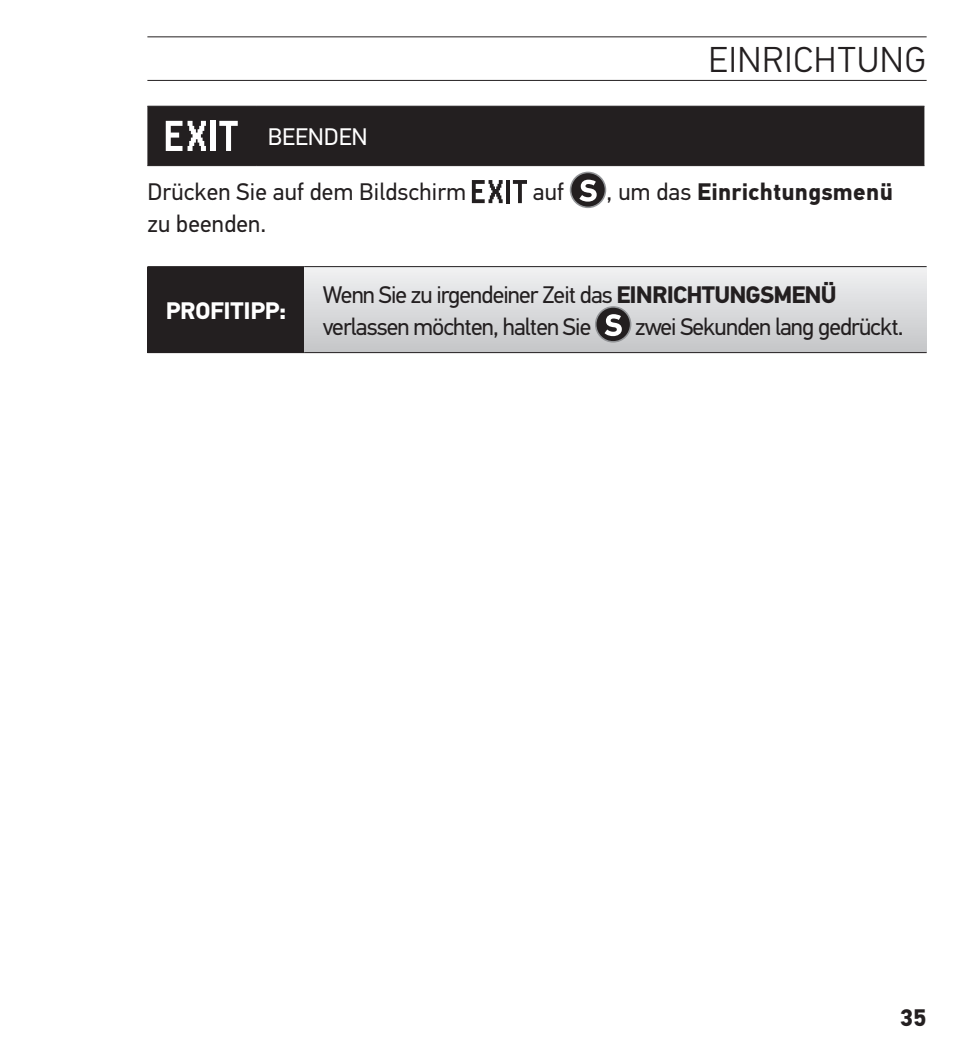
<style>
.page{position:relative;width:972px;height:1044px;background:#fff}
.page>*{position:absolute;margin:0;border:0;box-sizing:border-box;transform-origin:0 0}
.t1{font:300 36px "PF Din Text Pro";color:#231f20}
.t2{font:24px/32px "PF Din Text Pro";letter-spacing:-.035em;color:#231f20}
.t3{font:24px "PF Din Text Pro";letter-spacing:.01em;color:#231f20}
.t4{font:700 24px "PF Din Text Pro";letter-spacing:.01em;color:#231f20}
.t5{font:700 24px "PF Din Text Pro";letter-spacing:-.01em;color:#fff}
.t6{font:24px "PF Din Text Pro";letter-spacing:-.005em;color:#fff}
.s1{font-weight:400}
.s2{font-weight:700}
</style>
<div class="page">
<hr style="left:147px;top:80px;width:780px;height:1px;background:#231f20">
<hr style="left:147px;top:36px;width:780px;height:2px;background:#231f20">
<div style="left:147px;top:107px;width:777px;height:58px;background:#231f20"></div>
<hr style="left:147px;top:106px;width:109px;height:1px;background:#231f20">
<hr style="left:147px;top:165px;width:109px;height:1px;background:#231f20">
<hr style="left:256px;top:165px;width:668px;height:1px;background:#231f20">
<hr style="left:256px;top:106px;width:668px;height:1px;background:#231f20">
<div style="left:211px;top:121px;width:5px;height:30px;background:#fff"></div>
<svg style="left:219px;top:121px;width:19px;height:30px"></svg>
<svg style="left:166px;top:121px;width:40px;height:30px"></svg>
<hr style="left:506px;top:180px;width:4px;height:23px;background:#231f20">
<svg style="left:513px;top:180px;width:14px;height:23px"></svg>
<svg style="left:472px;top:180px;width:31px;height:23px"></svg>
<div style="left:571px;top:172px;width:34px;height:35px;background:#231f20;border-radius:50%"></div>
<div style="left:570px;top:172px;width:36px;height:36px;border:2px solid #939598;border-radius:50%"></div>
<svg style="left:579px;top:180px;width:18px;height:22px"></svg>
<div style="left:147px;top:267px;width:158px;height:86px;background:#231f20"></div>
<div style="left:305px;top:267px;width:622px;height:86px;background:linear-gradient(to bottom,#f0f1f2,#c4c6c8)"></div>
<hr style="left:147px;top:266px;width:158px;height:1px;background:#231f20">
<hr style="left:305px;top:266px;width:622px;height:1px;background:#231f20">
<hr style="left:305px;top:352px;width:622px;height:1px;background:#231f20">
<div style="left:596px;top:307px;width:35px;height:35px;background:#231f20;border-radius:50%"></div>
<div style="left:595px;top:306px;width:36px;height:37px;border:2px solid #939598;border-radius:50%"></div>
<svg style="left:605px;top:314px;width:17px;height:22px"></svg>
<h1 class="t1" style="left:709px;top:39px;width:108px">EINRICHTUNG</h1>
<p class="t6" style="left:268px;top:123px;width:101px">BEENDEN</p>
<p class="t3" style="left:147px;top:178px;width:320px">Drücken Sie auf dem Bildschirm</p>
<p class="t2" style="left:533px;top:176px;width:33px">auf</p>
<p class="t4" style="left:606px;top:177px;width:288px"><span class="s1">, um das</span> Einrichtungsmenü</p>
<p class="t3" style="left:147px;top:210px;width:121px">zu beenden.</p>
<p class="t5" style="left:166px;top:296px;width:122px">PROfiTIpP:</p>
<p class="t2" style="left:323px;top:279px;width:515px">Wenn Sie zu irgendeiner Zeit das <span class="s2">EINRICHTUNGSMENÜ </span>verlassen möchten, halten Sie</p>
<p class="t2" style="left:635px;top:311px;width:270px">zwei Sekunden lang gedrückt.</p>
<p class="t4" style="left:900px;top:1003px;width:28px">35</p>
</div>
